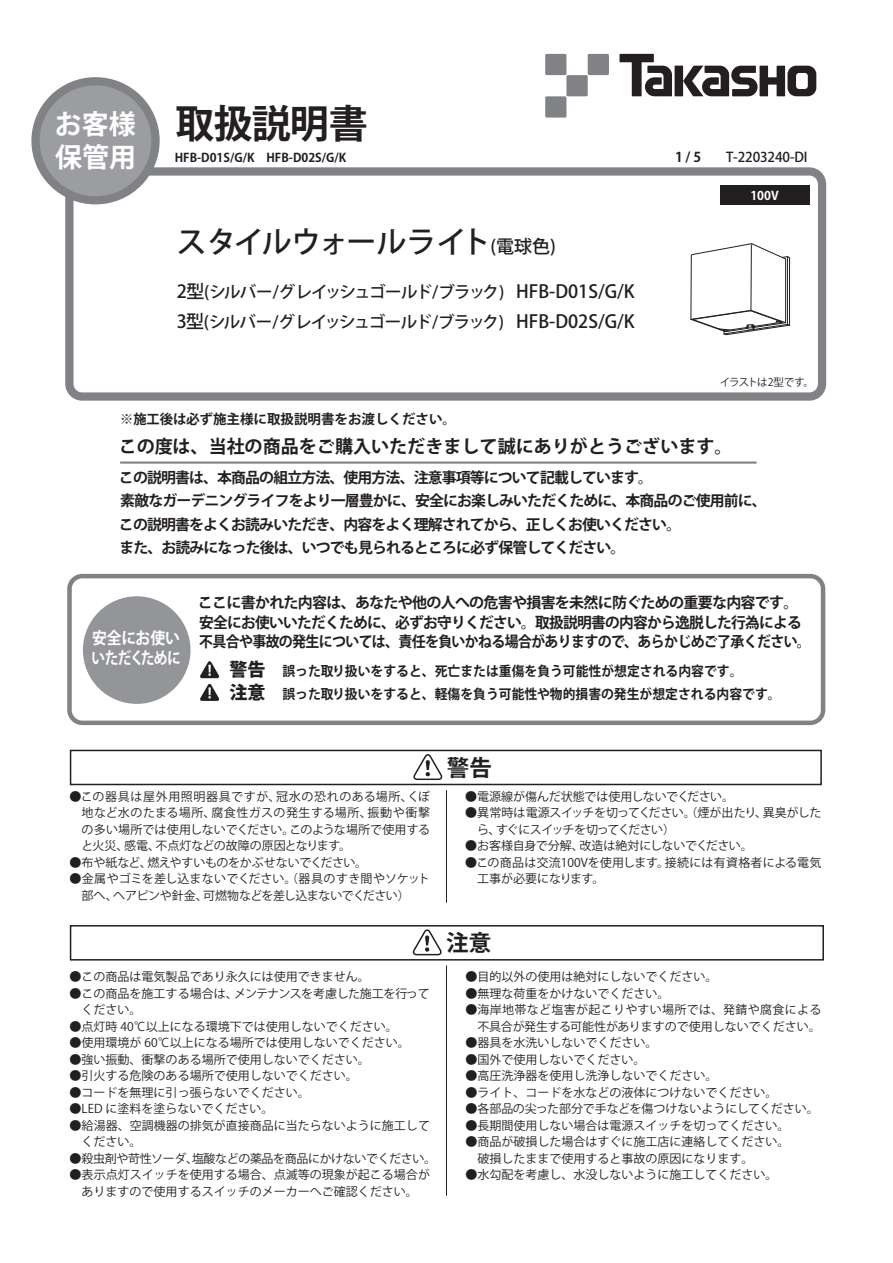
<style>
.page{position:relative;width:893px;height:1263px;background:#fff}
.page>*{position:absolute;margin:0;border:0;box-sizing:border-box;transform-origin:0 0}
.t1{font:700 39px "Koz Go Pro";letter-spacing:-.025em;color:#231f20}
.t2{font:500 30px "Koz Go Pro";letter-spacing:-.04em;color:#231f20}
.t3{font:700 27px/32.4px "Koz Go Pro";color:#fff}
.t4{font:700 22.5px "Koz Go Pro";color:#231f20}
.t5{font:700 18px "Koz Go Pro";color:#231f20}
.t6{font:500 18px/29.7px "Koz Go Pro";color:#231f20}
.t7{font:800 18px/23.1px "Koz Go Pro";color:#231f20}
.t8{font:500 16.5px/29.7px "Koz Go Pro";letter-spacing:-.08em;color:#231f20}
.t9{font:700 16.5px "Koz Go Pro";letter-spacing:-.04em;color:#fff;scale:.83 1}
.t10{font:700 15px "Koz Go Pro";letter-spacing:-.05em;color:#231f20}
.t11{font:700 15px "Koz Go Pro";letter-spacing:-.05em;color:#231f20;scale:.93 1}
.t12{font:700 14.85px/23.4px "Koz Go Pro";letter-spacing:-.055em;color:#231f20}
.t13{font:700 13.5px/22.6px "Koz Go Pro";color:#231f20;scale:.95 1}
.t14{font:700 13.5px "Koz Go Pro";color:#231f20}
.t15{font:500 13.5px "Koz Go Pro";letter-spacing:-.01em;color:#231f20}
.t16{font:12px/16.5px "Koz Go Pro";color:#231f20}
.t17{font:12px/16.5px "Koz Go Pro";letter-spacing:-.04em;color:#231f20}
.t18{font:12px "Koz Go Pro";letter-spacing:-.035em;color:#231f20}
.t19{font:12px "Koz Go Pro";letter-spacing:-.02em;color:#231f20}
.t20{font:700 12px "Koz Go Pro";color:#231f20}
.t21{font:700 12px "Koz Go Pro";color:#fff}
.t22{font:10.5px "Koz Go Pro";letter-spacing:-.05em;color:#231f20}
.s1{font-size:18px}
</style>
<div class="page">
<svg style="left:619px;top:54px;width:53px;height:42px"></svg>
<div style="left:675px;top:66px;width:8px;height:30px;background:#231f20"></div>
<svg style="left:683px;top:66px;width:133px;height:30px"></svg>
<div style="left:545px;top:54px;width:21px;height:21px;background:#808285"></div>
<div style="left:566px;top:75px;width:22px;height:21px;background:#808285"></div>
<div style="left:588px;top:54px;width:21px;height:21px;background:#808285"></div>
<div style="left:545px;top:96px;width:21px;height:22px;background:#808285"></div>
<div style="left:720px;top:185px;width:89px;height:19px;background:#231f20"></div>
<div style="left:70px;top:750px;width:752px;height:35px;border:2px solid #231f20"></div>
<svg style="left:413px;top:752px;width:31px;height:29px"></svg>
<div style="left:70px;top:925px;width:754px;height:35px;border:2px solid #231f20"></div>
<svg style="left:413px;top:927px;width:31px;height:29px"></svg>
<div style="left:83px;top:596px;width:107px;height:108px;background:#939598;border-radius:50%"></div>
<svg style="left:200px;top:661px;width:20px;height:40px"></svg>
<div style="left:67px;top:574px;width:758px;height:151px;border:5px solid #808285;border-radius:13px"></div>
<hr style="left:120px;top:461px;width:637px;height:3px;background:#808285">
<hr style="left:446px;top:965px;width:1px;height:230px;background:#231f20">
<hr style="left:446px;top:790px;width:1px;height:113px;background:#231f20">
<hr style="left:789px;top:258px;width:1px;height:67px;background:#231f20">
<hr style="left:787px;top:257px;width:1px;height:67px;background:#231f20">
<hr style="left:691px;top:256px;width:1px;height:63px;background:#231f20">
<hr style="left:751px;top:245px;width:1px;height:65px;background:#231f20">
<svg style="left:690px;top:310px;width:100px;height:25px"></svg>
<hr style="left:785px;top:259px;width:1px;height:64px;background:#231f20">
<svg style="left:691px;top:243px;width:99px;height:16px"></svg>
<div style="left:65px;top:167px;width:761px;height:234px;border:8px solid #808285;border-radius:13px"></div>
<div style="left:36px;top:81px;width:120px;height:119px;background:#9b9da0;border-radius:50%"></div>
<div style="left:31px;top:77px;width:129px;height:127px;border:8px solid #808285;border-radius:50%"></div>
<h3 class="t3" style="left:55px;top:110px;width:83px">お客様保管用</h3>
<h1 class="t1" style="left:176px;top:98px;width:194px">取扱説明書</h1>
<p class="t20" style="left:175px;top:150px;width:173px">HFB-D01S/G/K　HFB-D02S/G/K</p>
<p class="t14" style="left:675px;top:148px;width:28px">1 / 5</p>
<h2 class="t2" style="left:177px;top:222px;width:381px">スタイルウォールライト<span class="s1">(電球色)</span></h2>
<h3 class="t6" style="left:516px;top:278px;width:120px">HFB-D01S/G/K<br>HFB-D02S/G/K</h3>
<h3 class="t8" style="left:177px;top:278px;width:329px"><span class="s1">2型</span>(シルバー/グレイッシュゴールド/ブラック)<br><span class="s1">3型</span>(シルバー/グレイッシュゴールド/ブラック)</h3>
<p class="t14" style="left:120px;top:411px;width:337px">※施工後は必ず施主様に取扱説明書をお渡しください。</p>
<p class="t15" style="left:726px;top:148px;width:83px">T-2203240-DI</p>
<p class="t21" style="left:750px;top:188px;width:30px">100V</p>
<p class="t22" style="left:720px;top:376px;width:96px">イラストは2型です。</p>
<h3 class="t5" style="left:119px;top:435px;width:615px">この度は、当社の商品をご購入いただきまして誠にありがとうございます。</h3>
<p class="t12" style="left:119px;top:467px;width:649px">この説明書は、本商品の組立方法、使用方法、注意事項等について記載しています。<br>素敵なガーデニングライフをより一層豊かに、安全にお楽しみいただくために、本商品のご使用前に、この説明書をよくお読みいただき、内容をよく理解されてから、正しくお使いください。<br>また、お読みになった後は、いつでも見られるところに必ず保管してください。</p>
<p class="t10" style="left:198px;top:593px;width:602px">ここに書かれた内容は、あなたや他の人への危害や損害を未然に防ぐための重要な内容です。</p>
<p class="t10" style="left:199px;top:612px;width:604px">安全にお使いいただくために、必ずお守りください。取扱説明書の内容から逸脱した行為による</p>
<p class="t11" style="left:92px;top:632px;width:774px"><sup>安全にお使い</sup> 不具合や事故の発生については、責任を負いかねる場合がありますので、あらかじめご了承ください。</p>
<h3 class="t9" style="left:92px;top:647px;width:109px">いただくために</h3>
<p class="t13" style="left:282px;top:661px;width:526px">誤った取り扱いをすると、死亡または重傷を負う可能性が想定される内容です。<br>誤った取り扱いをすると、軽傷を負う可能性や物的損害の発生が想定される内容です。</p>
<h3 class="t7" style="left:229px;top:659px;width:37px">警告注意</h3>
<p class="t16" style="left:82px;top:788px;width:350px;text-align:justify;text-indent:-12px">●この器具は屋外用照明器具ですが、冠水の恐れのある場所、くぼ地など水のたまる場所、腐食性ガスの発生する場所、振動や衝撃の多い場所では使用しないでください。このような場所で使用すると火災、感電、不点灯などの故障の原因となります。</p>
<p class="t19" style="left:70px;top:854px;width:299px">●布や紙など、燃えやすいものをかぶせないでください。</p>
<p class="t16" style="left:81px;top:871px;width:350px;text-indent:-12px">●金属やゴミを差し込まないでください。（器具のすき間やソケット部へ、ヘアピンや針金、可燃物などを差し込まないでください）</p>
<p class="t16" style="left:70px;top:969px;width:301px">●この商品は電気製品であり永久には使用できません。</p>
<p class="t16" style="left:82px;top:985px;width:350px;text-indent:-12px">●この商品を施工する場合は、メンテナンスを考慮した施工を行ってください。</p>
<p class="t16" style="left:70px;top:1018px;width:330px">●点灯時 40℃以上になる環境下では使用しないでください。</p>
<p class="t16" style="left:70px;top:1035px;width:342px">●使用環境が 60℃以上になる場所では使用しないでください。</p>
<p class="t16" style="left:70px;top:1051px;width:302px">●強い振動、衝撃のある場所で使用しないでください。</p>
<p class="t16" style="left:70px;top:1068px;width:290px">●引火する危険のある場所で使用しないでください。</p>
<p class="t16" style="left:70px;top:1084px;width:242px">●コードを無理に引っ張らないでください。</p>
<p class="t16" style="left:70px;top:1101px;width:205px">●LED に塗料を塗らないでください。</p>
<p class="t16" style="left:82px;top:1117px;width:350px;text-indent:-12px">●給湯器、空調機器の排気が直接商品に当たらないように施工してください。</p>
<p class="t18" style="left:70px;top:1150px;width:368px">●殺虫剤や苛性ソーダ、塩酸などの薬品を商品にかけないでください。</p>
<p class="t16" style="left:70px;top:1167px;width:362px;text-align:center">●表示点灯スイッチを使用する場合、点滅等の現象が起こる場合がありますので使用するスイッチのメーカーへご確認ください。</p>
<h3 class="t4" style="left:447px;top:753px;width:46px">警告</h3>
<p class="t16" style="left:465px;top:788px;width:270px">●電源線が傷んだ状態では使用しないでください。</p>
<p class="t17" style="left:477px;top:805px;width:346px;text-indent:-12px">●異常時は電源スイッチを切ってください。（煙が出たり、異臭がしたら、すぐにスイッチを切ってください）</p>
<p class="t16" style="left:465px;top:838px;width:289px">●お客様自身で分解、改造は絶対にしないでください。</p>
<p class="t16" style="left:477px;top:854px;width:346px;text-indent:-12px">●この商品は交流100Vを使用します。接続には有資格者による電気工事が必要になります。</p>
<h3 class="t4" style="left:446px;top:928px;width:46px">注意</h3>
<p class="t16" style="left:465px;top:969px;width:253px">●目的以外の使用は絶対にしないでください。</p>
<p class="t16" style="left:465px;top:985px;width:205px">●無理な荷重をかけないでください。</p>
<p class="t16" style="left:465px;top:1002px;width:358px;text-align:right">●海岸地帯など塩害が起こりやすい場所では、発錆や腐食による不具合が発生する可能性がありますので使用しないでください。</p>
<p class="t16" style="left:465px;top:1035px;width:193px">●器具を水洗いしないでください。</p>
<p class="t16" style="left:465px;top:1051px;width:181px">●国外で使用しないでください。</p>
<p class="t16" style="left:465px;top:1068px;width:253px">●高圧洗浄器を使用し洗浄しないでください。</p>
<p class="t16" style="left:465px;top:1084px;width:313px">●ライト、コードを水などの液体につけないでください。</p>
<p class="t16" style="left:465px;top:1101px;width:355px">●各部品の尖った部分で手などを傷つけないようにしてください。</p>
<p class="t16" style="left:465px;top:1117px;width:325px">●長期間使用しない場合は電源スイッチを切ってください。</p>
<p class="t16" style="left:465px;top:1134px;width:325px">●商品が破損した場合はすぐに施工店に連絡してください。　破損したままで使用すると事故の原因になります。</p>
<p class="t16" style="left:465px;top:1167px;width:313px">●水勾配を考慮し、水没しないように施工してください。</p>
</div>
